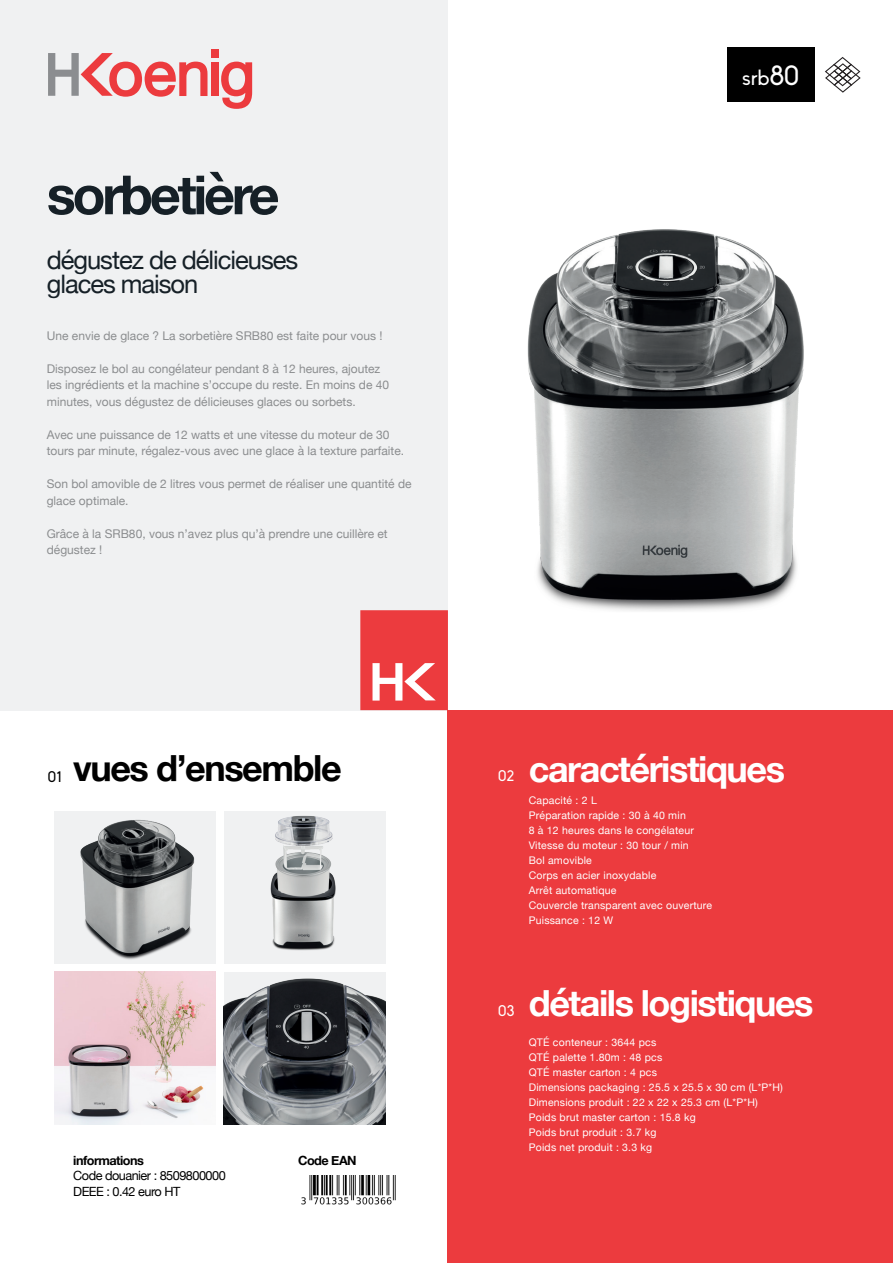
<style>
.page{position:relative;width:893px;height:1263px;background:#fff}
.page>*{position:absolute;margin:0;border:0;box-sizing:border-box;transform-origin:0 0}
.t1{font:700 54px "Helvetica Neue";letter-spacing:-.06em;color:#162027}
.t2{font:700 36px "Helvetica Neue";letter-spacing:-.04em;color:#fff}
.t3{font:700 36px "Helvetica Neue";letter-spacing:-.04em;color:#000}
.t4{font:25.5px "Helvetica Neue";letter-spacing:-.04em;color:#162027}
.t5{font:21px "Biko";color:#fff}
.t6{font:15px "Biko";color:#fff}
.t7{font:15px "Biko";color:#000}
.t8{font:12.75px/15.3px "Helvetica Neue";letter-spacing:-.04em;color:#000}
.t9{font:700 12.75px "Helvetica Neue";letter-spacing:-.04em;color:#000}
.t10{font:12px/16.5px "Helvetica Neue";color:#8b8d8f}
.t11{font:10.5px "Helvetica Neue";letter-spacing:.02em;color:#fff}
.s1{font-weight:700}
.s2{font-size:27px}
</style>
<div class="page">
<div style="left:0;top:0;width:448px;height:710px;background:#f0f1f2"></div>
<div style="left:448px;top:710px;width:445px;height:553px;background:#ec3b3e"></div>
<svg style="left:360px;top:610px;width:88px;height:100px;background:#ee5355"></svg>
<div style="left:211px;top:49px;width:7px;height:8px;background:#ec3b3e"></div>
<div style="left:211px;top:62px;width:7px;height:34px;background:#ec3b3e"></div>
<svg style="left:48px;top:53px;width:159px;height:44px"></svg>
<svg style="left:221px;top:62px;width:31px;height:47px"></svg>
<div style="left:54px;top:811px;width:162px;height:152px;background:#f0f1f2"></div>
<img style="left:80px;top:819px;width:115px;height:141px">
<div style="left:224px;top:811px;width:162px;height:152px;background:#f0f1f2"></div>
<img style="left:270px;top:815px;width:66px;height:136px">
<img style="left:224px;top:973px;width:162px;height:151px">
<img style="left:54px;top:972px;width:162px;height:152px">
<div style="left:727px;top:48px;width:88px;height:54px;background:#000"></div>
<svg style="left:825px;top:57px;width:36px;height:36px"></svg>
<img style="left:527px;top:229px;width:277px;height:382px">
<img style="left:301px;top:1175px;width:95px;height:30px">
<p class="t1" style="left:47px;top:153px;width:234px">sorbetière</p>
<p class="t4" style="left:47px;top:241px;width:253px">dégustez de délicieuses</p>
<p class="t4" style="left:47px;top:265px;width:153px">glaces maison</p>
<p class="t10" style="left:47px;top:328px;width:337px">Une envie de glace ? La sorbetière SRB80 est faite pour vous !</p>
<p class="t10" style="left:47px;top:361px;width:344px">Disposez le bol au congélateur pendant 8 à 12 heures, ajoutez les ingrédients et la machine s’occupe du reste. En moins de 40 minutes, vous dégustez de délicieuses glaces ou sorbets.</p>
<p class="t10" style="left:47px;top:427px;width:359px">Avec une puissance de 12 watts et une vitesse du moteur de 30 tours par minute, régalez-vous avec une glace à la texture parfaite.</p>
<p class="t10" style="left:47px;top:477px;width:366px">Son bol amovible de 2 litres vous permet de réaliser une quantité de glace optimale.</p>
<p class="t10" style="left:47px;top:526px;width:342px">Grâce à la SRB80, vous n’avez plus qu’à prendre une cuillère et dégustez !</p>
<p class="t7" style="left:48px;top:769px;width:16px">01</p>
<p class="t3" style="left:73px;top:740px;width:270px">vues d’ensemble</p>
<p class="t8" style="left:73px;top:1154px;width:154px"><span class="s1">informations<br></span>Code douanier : 8509800000</p>
<p class="t8" style="left:73px;top:1184px;width:109px">DEEE : 0.42 euro HT</p>
<p class="t9" style="left:298px;top:1150px;width:60px">Code EAN</p>
<p class="t5" style="left:742px;top:66px;width:59px">srb<span class="s2">80</span></p>
<p class="t6" style="left:498px;top:768px;width:18px">02</p>
<p class="t2" style="left:529px;top:741px;width:258px">caractéristiques</p>
<p class="t11" style="left:529px;top:793px;width:70px">Capacité : 2 L</p>
<p class="t11" style="left:529px;top:808px;width:159px">Préparation rapide : 30 à 40 min</p>
<p class="t11" style="left:529px;top:823px;width:167px">8 à 12 heures dans le congélateur</p>
<p class="t11" style="left:529px;top:838px;width:162px">Vitesse du moteur : 30 tour / min</p>
<p class="t11" style="left:529px;top:853px;width:65px">Bol amovible</p>
<p class="t11" style="left:529px;top:868px;width:129px">Corps en acier inoxydable</p>
<p class="t11" style="left:529px;top:883px;width:89px">Arrêt automatique</p>
<p class="t11" style="left:529px;top:898px;width:185px">Couvercle transparent avec ouverture</p>
<p class="t11" style="left:529px;top:913px;width:86px">Puissance : 12 W</p>
<p class="t6" style="left:498px;top:1002px;width:18px">03</p>
<p class="t2" style="left:529px;top:975px;width:286px">détails logistiques</p>
<p class="t11" style="left:529px;top:1034px;width:129px">QTÉ conteneur : 3644 pcs</p>
<p class="t11" style="left:529px;top:1049px;width:135px">QTÉ palette 1.80m : 48 pcs</p>
<p class="t11" style="left:529px;top:1064px;width:130px">QTÉ master carton : 4 pcs</p>
<p class="t11" style="left:529px;top:1079px;width:256px">Dimensions packaging : 25.5 x 25.5 x 30 cm (L*P*H)</p>
<p class="t11" style="left:529px;top:1094px;width:231px">Dimensions produit : 22 x 22 x 25.3 cm (L*P*H)</p>
<p class="t11" style="left:529px;top:1109px;width:169px">Poids brut master carton : 15.8 kg</p>
<p class="t11" style="left:529px;top:1124px;width:129px">Poids brut produit : 3.7 kg</p>
<p class="t11" style="left:529px;top:1139px;width:125px">Poids net produit : 3.3 kg</p>
</div>
